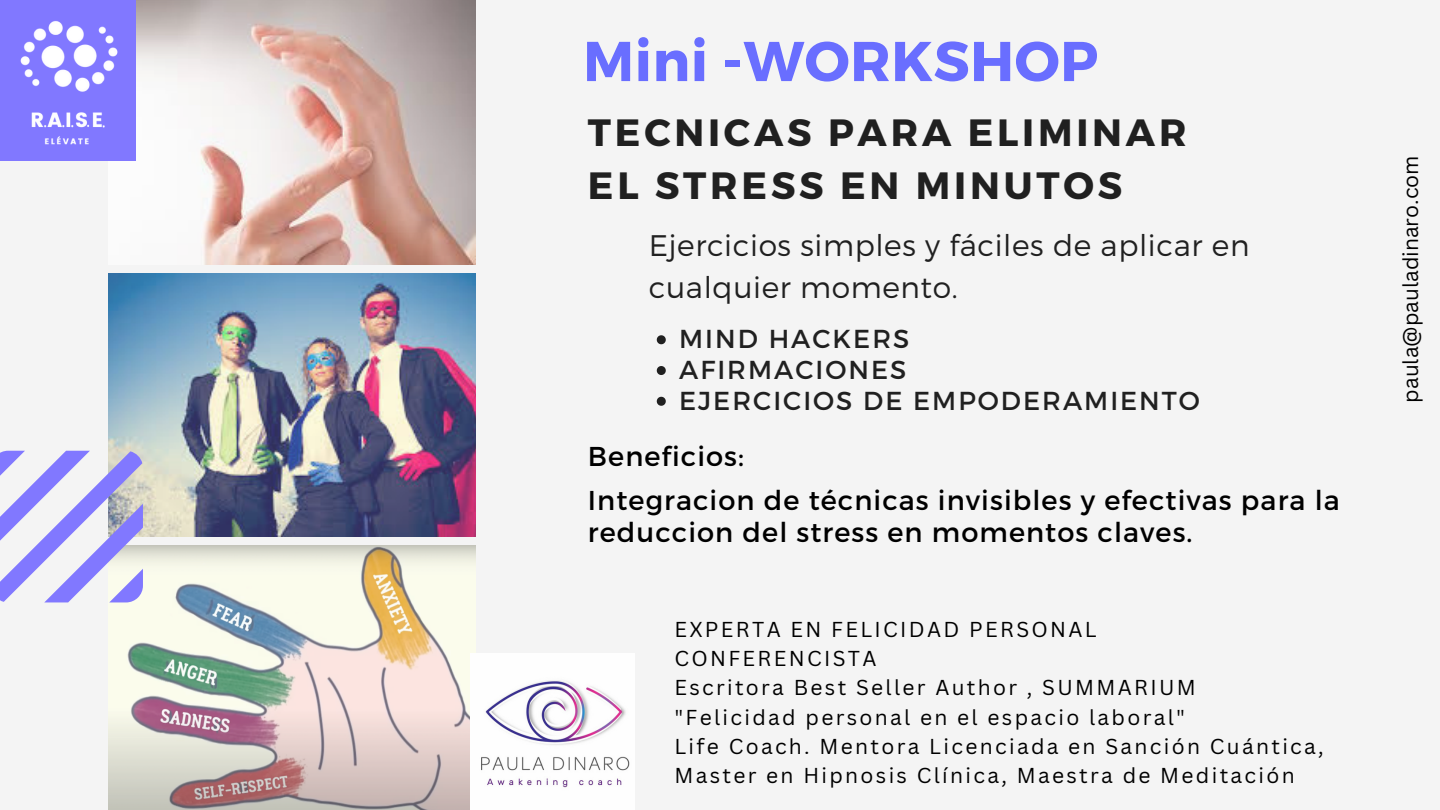
<style>
.page{position:relative;width:1440px;height:810px;background:#f4f4f4}
.page>*{position:absolute;margin:0;border:0;box-sizing:border-box;transform-origin:0 0}
.t1{font:700 56px "Montserrat";letter-spacing:.01em;color:#696eff}
.t2{font:700 38px/52.5px "Montserrat";letter-spacing:.1em;color:#202020}
.t3{font:300 29.7px/41.2px "Montserrat";letter-spacing:.02em;color:#202020}
.t4{font:27.2px/32.2px "Montserrat";letter-spacing:.04em;color:#000}
.t5{font:26px "Montserrat";letter-spacing:.08em;color:#202020}
.t6{font:21px "Canva Sans";letter-spacing:.11em;color:#000}
.t7{font:21px "Canva Sans";color:#000}
</style>
<div class="page">
<img style="left:108px;top:545px;width:368px;height:265px">
<img style="left:108px;top:273px;width:368px;height:264px">
<img style="left:108px;top:0;width:368px;height:265px">
<svg style="left:0;top:451px;width:143px;height:151px"></svg>
<img style="left:0;top:0;width:135px;height:160px">
<img style="left:471px;top:654px;width:159px;height:156px">
<svg style="left:657px;top:335px;width:9px;height:9px"></svg>
<svg style="left:657px;top:366px;width:9px;height:9px"></svg>
<svg style="left:657px;top:397px;width:9px;height:9px"></svg>
<h3 class="t1" style="left:583px;top:25px;width:517px">Mini -WORKSHOP</h3>
<p class="t2" style="left:588px;top:105px;width:600px">TECNICAS PARA ELIMINAR<br>EL STRESS EN MINUTOS</p>
<h4 class="t3" style="left:649px;top:224px;width:602px">Ejercicios simples y fáciles de aplicar en cualquier momento.</h4>
<h2 class="t5" style="left:679px;top:322px;width:232px">MIND HACKERS</h2>
<h3 class="t5" style="left:679px;top:353px;width:229px">AFIRMACIONES</h3>
<h4 class="t5" style="left:679px;top:383px;width:522px">EJERCICIOS DE EMPODERAMIENTO</h4>
<h4 class="t4" style="left:588px;top:439px;width:158px">Beneficios:</h4>
<p class="t4" style="left:588px;top:483px;width:753px">Integracion de técnicas invisibles y efectivas para la reduccion del stress en momentos claves.</p>
<h3 class="t6" style="left:674px;top:614px;width:424px">EXPERTA EN FELICIDAD PERSONAL</h3>
<p class="t6" style="left:674px;top:644px;width:204px">CONFERENCISTA</p>
<p class="t6" style="left:674px;top:673px;width:523px">Escritora Best Seller Author , SUMMARIUM</p>
<p class="t6" style="left:674px;top:702px;width:512px">"Felicidad personal en el espacio laboral"</p>
<p class="t6" style="left:674px;top:731px;width:651px">Life Coach. Mentora Licenciada en Sanción Cuántica,</p>
<p class="t6" style="left:674px;top:761px;width:622px">Master en Hipnosis Clínica, Maestra de Meditación</p>
<p class="t7" style="left:1396px;top:403px;width:249px;rotate:-90deg">paula@pauladinaro.com</p>
</div>
